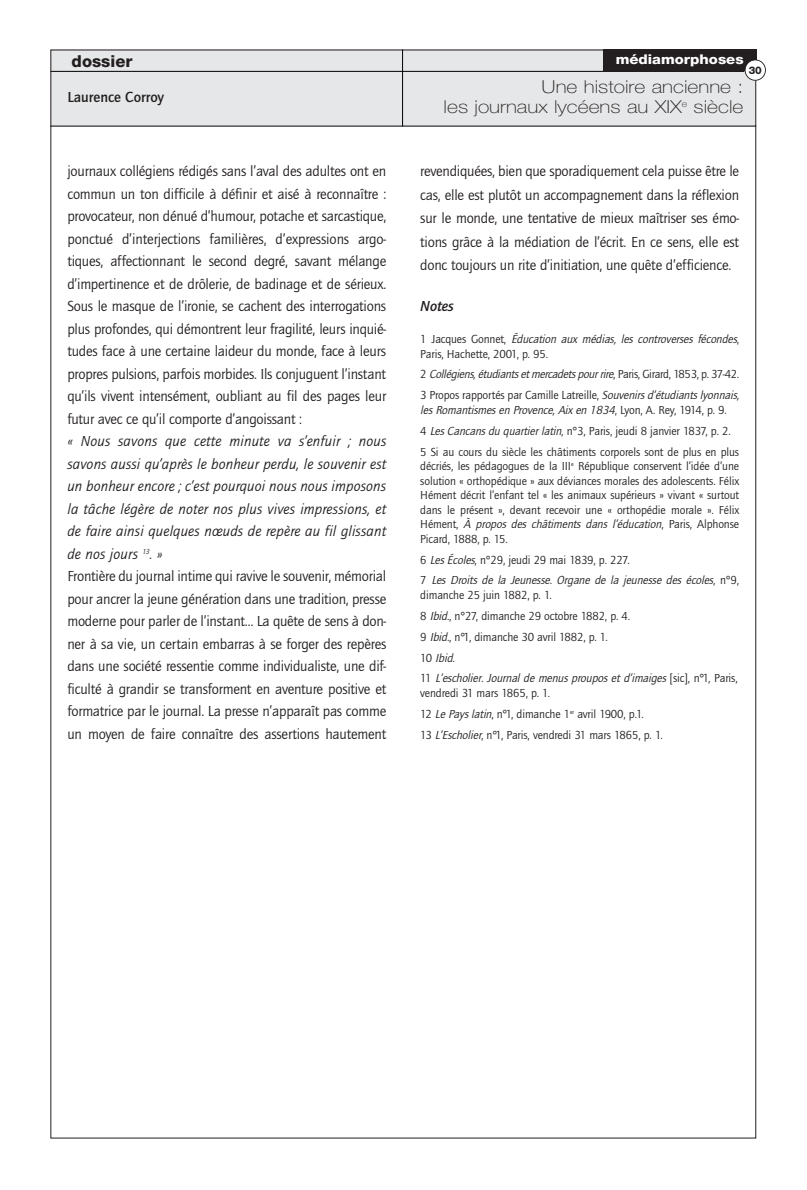
<style>
.page{position:relative;width:807px;height:1190px;background:#fff}
.page>*{position:absolute;margin:0;border:0;box-sizing:border-box;transform-origin:0 0}
.t1{font:100 17.85px/19.5px "Helvetica Neue";color:#231f20;text-align:right;scale:1.18 1}
.t2{font:800 16.5px "Helvetica Neue";color:#231f20}
.t3{font:15px/22.5px "Quay Itc T";letter-spacing:-.015em;color:#231f20;text-align:justify}
.t4{font:700 15px "Quay Itc T";color:#231f20}
.t5{font:italic 700 15px "Quay Itc T";letter-spacing:-.01em;color:#231f20}
.t6{font:800 13.5px "Helvetica Neue";color:#fff;scale:1.1 1}
.t7{font:12px/20.9px "Quay Itc T";letter-spacing:-.01em;color:#231f20}
.t8{font:italic 12px/20.9px "Quay Itc T";letter-spacing:-.01em;color:#231f20}
.t9{font:800 10.5px "Helvetica Neue";color:#231f20}
.s1{font-style:italic}
.s2{font-style:normal}
</style>
<div class="page">
<div style="left:50px;top:50px;width:706px;height:76px;background:#e6e7e8"></div>
<hr style="left:50px;top:71px;width:694px;height:1px;background:#000">
<div style="left:603px;top:50px;width:153px;height:21px;background:#231f20"></div>
<svg style="left:745px;top:59px;width:21px;height:22px"></svg>
<hr style="left:50px;top:126px;width:706px;height:1px;background:#000">
<hr style="left:402px;top:50px;width:1px;height:76px;background:#000">
<p class="t2" style="left:72px;top:55px;width:62px">dossier</p>
<p class="t6" style="left:616px;top:54px;width:118px">médiamorphoses</p>
<p class="t9" style="left:749px;top:67px;width:14px">30</p>
<p class="t4" style="left:67px;top:91px;width:98px">Laurence Corroy</p>
<p class="t1" style="left:444px;top:79px;width:256px">Une histoire ancienne :<br>les journaux lycéens au XIX<sup>e</sup> siècle</p>
<p class="t3" style="left:67px;top:161px;width:320px">journaux collégiens rédigés sans l’aval des adultes ont en commun un ton difficile à définir et aisé à reconnaître : provocateur, non dénué d’humour, potache et sarcastique, ponctué d’interjections familières, d’expressions argo&shy;tiques, affectionnant le second degré, savant mélange d’impertinence et de drôlerie, de badinage et de sérieux.<br>Sous le masque de l’ironie, se cachent des interrogations plus profondes, qui démontrent leur fragilité, leurs inquié&shy;tudes face à une certaine laideur du monde, face à leurs propres pulsions, parfois morbides. Ils conjuguent l’instant qu’ils vivent intensément, oubliant au fil des pages leur futur avec ce qu’il comporte d’angoissant :</p>
<p class="t3" style="left:67px;top:431px;width:320px;text-align:left"><span class="s1">« Nous savons que cette minute va s’enfuir ; nous savons aussi qu’après le bonheur perdu, le souvenir est un bonheur encore ; c’est pourquoi nous nous imposons la tâche légère de noter nos plus vives impressions, et de faire ainsi quelques nœuds de repère au fil glissant de nos jours</span> <sup>13</sup><span class="s1">. »<br></span>Frontière du journal intime qui ravive le souvenir, mémorial pour ancrer la jeune génération dans une tradition, presse moderne pour parler de l’instant… La quête de sens à don&shy;ner à sa vie, un certain embarras à se forger des repères dans une société ressentie comme individualiste, une dif&shy;ficulté à grandir se transforment en aventure positive et formatrice par le journal. La presse n’apparaît pas comme un moyen de faire connaître des assertions hautement</p>
<p class="t3" style="left:420px;top:161px;width:320px;line-height:23.5px">revendiquées, bien que sporadiquement cela puisse être le cas, elle est plutôt un accompagnement dans la réflexion sur le monde, une tentative de mieux maîtriser ses émo&shy;tions grâce à la médiation de l’écrit. En ce sens, elle est donc toujours un rite d’initiation, une quête d’efficience.</p>
<p class="t5" style="left:420px;top:301px;width:35px">Notes</p>
<p class="t8" style="left:420px;top:333px;width:321px;line-height:14.5px"><span class="s2">1 J a c q u e s G o n n e t ,</span> Éducation aux médias, les controverses fécondes<span class="s2">,<br>Paris, Hachette, 2001, p. 95.</span></p>
<p class="t8" style="left:420px;top:365px;width:323px"><span class="s2">2</span> Collégiens,étudiantset mercadetspourrire<span class="s2">, P a r i s , G i r a r d , 18 5 3 , p . 3 7 -4 2 .<br>3 Propos rapportés par Camille Latreille,</span> Souvenirsd’étudiantslyonnais,</p>
<p class="t7" style="left:420px;top:401px;width:320px"><span class="s1">lesRomantismesen Provence,Aix en 1834</span>, Lyo n , A . R ey, 1914 , p . 9 .<br>4 <span class="s1">LesCancansdu quartierlatin</span>, n°3, Paris, jeudi 8 janvier 1837, p. 2.<br>5 Si au cours du siècle les châtiments corporels sont de plus en plus</p>
<p class="t7" style="left:420px;top:460px;width:320px;line-height:14.5px;text-align:justify">décriés, les pédagogues de la III<sup>e</sup> République conservent l’idée d’une solution « orthopédique » aux déviances morales des adolescents. Félix Hément décrit l’enfant tel « les animaux supérieurs » vivant « surtout dans le présent », devant recevoir une « orthopédie morale ». Félix H é m e n t , <span class="s1">À propos des châtiments dans l’éducation</span>, P a r i s , A l p h o n s e Picard, 1888, p. 15.</p>
<p class="t8" style="left:420px;top:550px;width:320px"><span class="s2">6</span> LesÉcoles<span class="s2">, n°29, jeudi 29 mai 1839, p. 227.<br>7</span> Les Droits de la Jeunesse. Organe de la jeunesse des écoles<span class="s2">, n ° 9 ,</span></p>
<p class="t7" style="left:420px;top:585px;width:319px">dimanche 25 juin 1882, p. 1.<br>8 <span class="s1">Ibid</span>., n°27, dimanche 29 octobre 1882, p. 4.<br>9 <span class="s1">Ibid.</span>, n°1, dimanche 30 avril 1882, p. 1.<br>10 <span class="s1">Ibid.<br></span>11 <span class="s1">L’escholier. Journal de menus proupos et d’imaiges</span> [ s i c ] , n °1, P a r i s ,</p>
<p class="t7" style="left:420px;top:683px;width:244px">vendredi 31 mars 1865, p. 1.<br>12 <span class="s1">Le Payslatin</span>, n°1, dimanche 1<sup>er</sup> avril 1900, p.1.<br>13 <span class="s1">L’Escholier</span>, n°1, Paris, vendredi 31 mars 1865, p. 1.</p>
</div>
